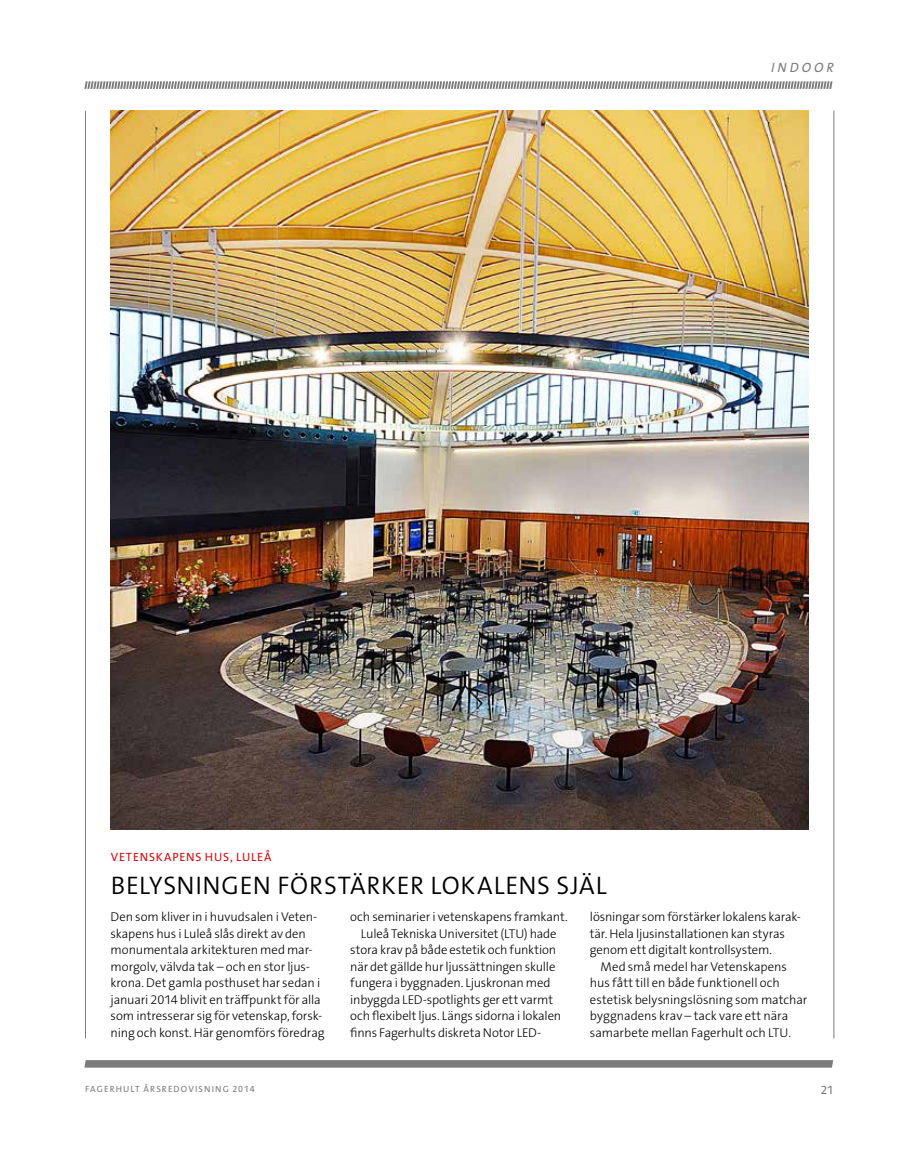
<style>
.page{position:relative;width:919px;height:1149px;background:#fff}
.page>*{position:absolute;margin:0;border:0;box-sizing:border-box;transform-origin:0 0}
.t1{font:25.5px "Fagerhult The Sans LT4";letter-spacing:.025em;color:#000}
.t2{font:italic 13.5px "Fagerhult The Sans LT5";letter-spacing:.22em;color:#7c7b7b}
.t3{font:12.75px/16.5px "Fagerhult The Sans LT3";letter-spacing:-.01em;color:#000}
.t4{font:12px "Fagerhult The Sans LT5";letter-spacing:.07em;color:#d20a11}
.t5{font:12px "Fagerhult The Sans LT5";color:#7c7b7b}
.t6{font:9px "Fagerhult The Sans LT5";letter-spacing:.125em;color:#7c7b7b}
</style>
<div class="page">
<img style="left:111px;top:111px;width:697px;height:718px">
<svg style="left:85px;top:81px;width:747px;height:8px;background:#afaeae"></svg>
<svg style="left:85px;top:1060px;width:747px;height:7px;background:#7e7d7d"></svg>
<hr style="left:85px;top:111px;width:1px;height:926px;background:#7c7b7b">
<hr style="left:833px;top:111px;width:1px;height:926px;background:#7c7b7b">
<p class="t2" style="left:771px;top:58px;width:64px">INDOOR</p>
<p class="t4" style="left:111px;top:849px;width:162px">VETENSKAPENS HUS, LULEÅ</p>
<h1 class="t1" style="left:111px;top:868px;width:497px">BELYSNINGEN FÖRSTÄRKER LOKALENS SJÄL</h1>
<p class="t3" style="left:111px;top:908px;width:216px">Den som kliver in i huvudsalen i Veten&shy;skapens hus i Luleå slås direkt av den monumentala arkitekturen med mar&shy;morgolv, välvda tak – och en stor ljus&shy;krona. Det gamla posthuset har sedan i januari 2014 blivit en träffpunkt för alla som intresserar sig för vetenskap, forsk&shy;ning och konst. Här genomförs föredrag</p>
<p class="t3" style="left:350px;top:908px;width:219px">och seminarier i vetenskapens framkant.</p>
<p class="t3" style="left:590px;top:908px;width:212px">lösningar som förstärker lokalens karak&shy;tär. Hela ljusinstallationen kan styras genom ett digitalt kontrollsystem.</p>
<p class="t3" style="left:590px;top:957px;width:219px;text-indent:11px">Med små medel har Vetenskapens hus fått till en både funktionell och estetisk belysningslösning som matchar byggnadens krav – tack vare ett nära samarbete mellan Fagerhult och LTU.</p>
<p class="t3" style="left:361px;top:924px;width:197px">Luleå Tekniska Universitet (LTU) hade</p>
<p class="t3" style="left:350px;top:941px;width:207px">stora krav på både estetik och funktion</p>
<p class="t3" style="left:350px;top:957px;width:207px">när det gällde hur ljussättningen skulle</p>
<p class="t3" style="left:350px;top:974px;width:202px">fungera i byggnaden. Ljuskronan med</p>
<p class="t3" style="left:350px;top:990px;width:204px">inbyggda LED-spotlights ger ett varmt</p>
<p class="t3" style="left:350px;top:1007px;width:212px">och flexibelt ljus. Längs sidorna i lokalen</p>
<p class="t3" style="left:350px;top:1023px;width:190px">finns Fagerhults diskreta Notor LED--</p>
<p class="t6" style="left:85px;top:1082px;width:171px">FAGERHULT ÅRSREDOVISNING 2014</p>
<p class="t5" style="left:820px;top:1081px;width:15px">21</p>
</div>
